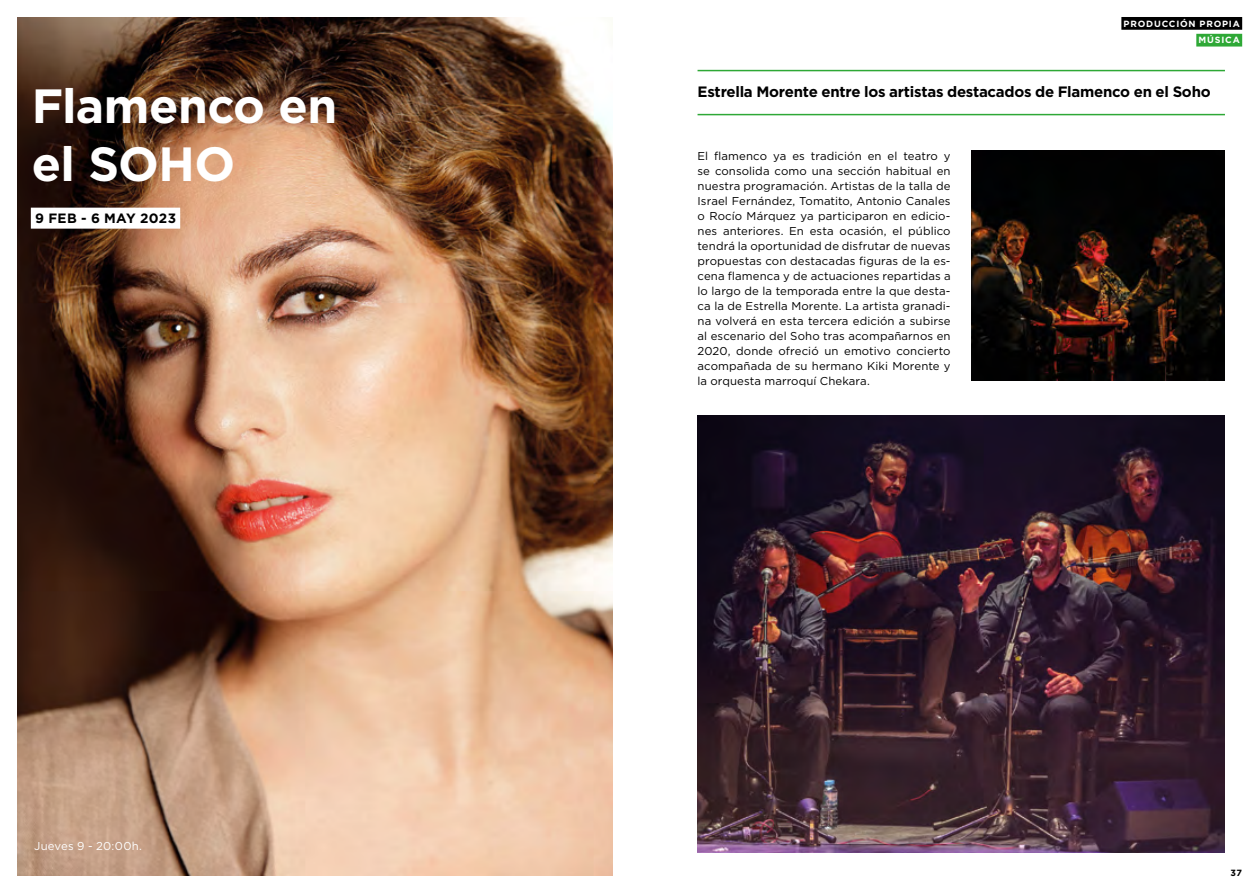
<style>
.page{position:relative;width:1259px;height:893px;background:#fff}
.page>*{position:absolute;margin:0;border:0;box-sizing:border-box;transform-origin:0 0}
.t1{font:700 48px/57.6px "Gotham";letter-spacing:-.015em;color:#fff}
.t2{font:700 15px "Gotham";letter-spacing:-.02em;color:#000}
.t3{font:700 13.5px "Gotham";letter-spacing:.025em;color:#000}
.t4{font:11.4px/15px "Gotham";letter-spacing:.01em;color:#000;text-align:justify}
.t5{font:11.4px "Gotham";letter-spacing:.02em;color:#fff}
.t6{font:700 9px "Gotham";letter-spacing:.09em;color:#fff}
.t7{font:700 9px "Gotham";color:#000}
</style>
<div class="page">
<hr style="left:697px;top:70px;width:528px;height:1px;background:#2ea836">
<hr style="left:697px;top:114px;width:528px;height:1px;background:#2ea836">
<img style="left:17px;top:17px;width:595px;height:859px">
<img style="left:972px;top:150px;width:253px;height:230px">
<div style="left:31px;top:208px;width:149px;height:21px;background:#fff"></div>
<img style="left:697px;top:415px;width:528px;height:437px">
<div style="left:1196px;top:34px;width:46px;height:13px;background:#2ea836"></div>
<div style="left:1121px;top:17px;width:121px;height:13px;background:#000"></div>
<h1 class="t1" style="left:32px;top:77px;width:307px">Flamenco en el SOHO</h1>
<p class="t3" style="left:35px;top:209px;width:142px">9 FEB - 6 MAY 2023</p>
<p class="t5" style="left:34px;top:838px;width:110px">Jueves 9 - 20:00h.</p>
<p class="t6" style="left:1123px;top:17px;width:118px">PRODUCCIÓN PROPIA</p>
<p class="t6" style="left:1198px;top:34px;width:43px">MÚSICA</p>
<h2 class="t2" style="left:697px;top:82px;width:515px">Estrella Morente entre los artistas destacados de Flamenco en el Soho</h2>
<p class="t4" style="left:697px;top:148px;width:255px">El flamenco ya es tradición en el teatro y se consolida como una sección habitual en nuestra programación. Artistas de la talla de Israel Fernández, Tomatito, Antonio Canales o Rocío Márquez ya participaron en edicio&shy;nes anteriores. En esta ocasión, el público tendrá la oportunidad de disfrutar de nuevas propuestas con destacadas figuras de la es&shy;cena flamenca y de actuaciones repartidas a lo largo de la temporada entre la que desta&shy;ca la de Estrella Morente. La artista granadi&shy;na volverá en esta tercera edición a subirse al escenario del Soho tras acompañarnos en 2020, donde ofreció un emotivo concierto acompañada de su hermano Kiki Morente y la orquesta marroquí Chekara.</p>
<p class="t7" style="left:1230px;top:867px;width:13px">37</p>
</div>
